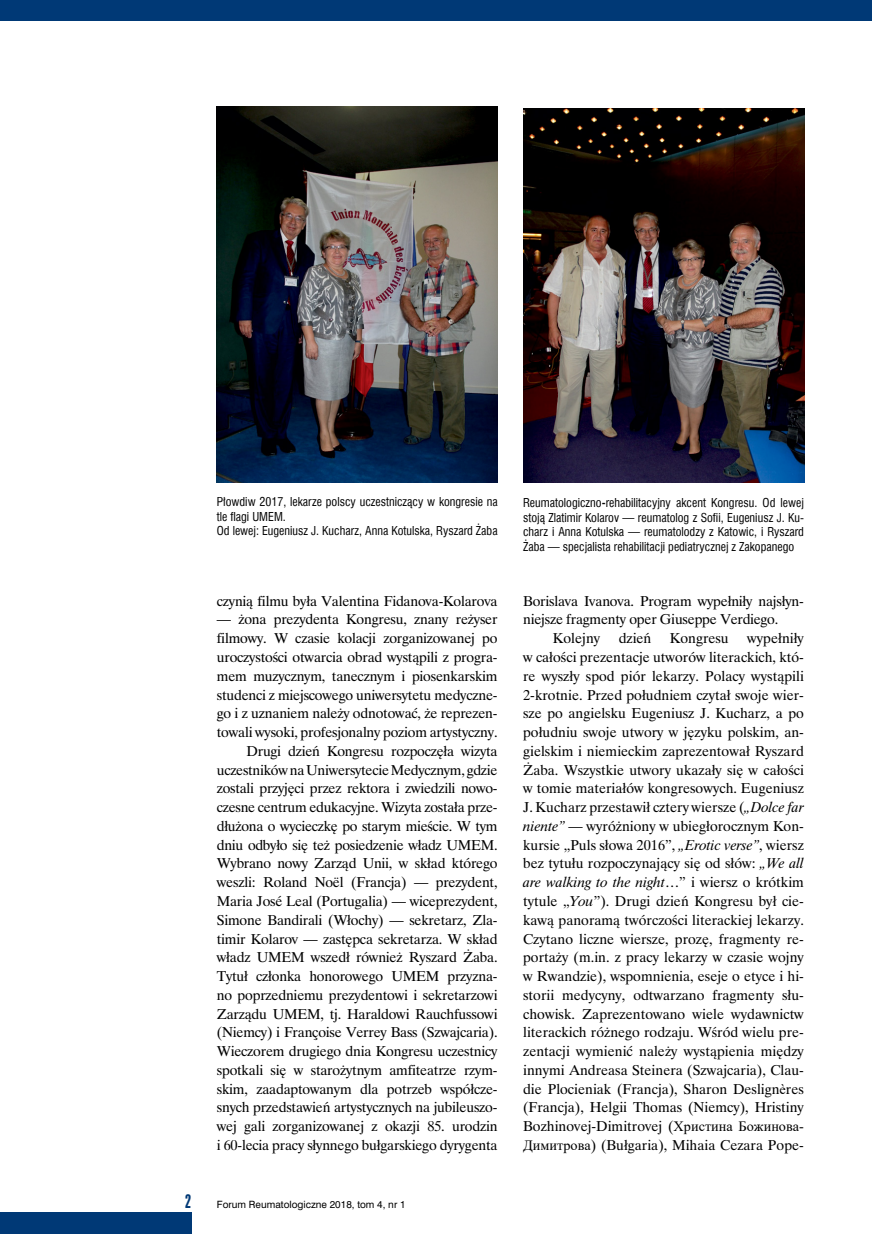
<style>
.page{position:relative;width:872px;height:1234px;background:#fff}
.page>*{position:absolute;margin:0;border:0;box-sizing:border-box;transform-origin:0 0}
.t1{font:18px "Swis 924 EU";color:#003976}
.t2{font:14.25px/18.8px "Time Ibis EE";letter-spacing:-.015em;color:#000;text-align:right}
.t3{font:12px/14.7px "Swis 721 Cn EU";color:#000}
.t4{font:9.3px "Swis 721 PL";color:#000}
.s1{font-weight:700}
.s2{font-style:italic}
.s3{font-family:"Times New Roman"}
</style>
<div class="page">
<div style="left:0;top:0;width:872px;height:21px;background:#003976"></div>
<div style="left:0;top:1212px;width:191px;height:21px;background:#003976"></div>
<img style="left:217px;top:106px;width:281px;height:377px">
<img style="left:523px;top:108px;width:281px;height:375px">
<p class="t3" style="left:217px;top:494px;width:282px">Płowdiw 2017, lekarze polscy uczestniczący w kongresie na tle flagi UMEM.<br>Od lewej: Eugeniusz J. Kucharz, Anna Kotulska, Ryszard Żaba</p>
<p class="t2" style="left:217px;top:591px;width:282px">czynią filmu była Valentina Fidanova-Kolarova</p>
<p class="t2" style="left:217px;top:610px;width:282px">— żona prezydenta Kongresu, znany reżyser filmowy. W czasie kolacji zorganizowanej po uroczystości otwarcia obrad wystąpili z progra&shy;mem muzycznym, tanecznym i piosenkarskim studenci z miejscowego uniwersytetu medyczne&shy;go i z uznaniem należy odnotować, że reprezen&shy;towali wysoki, profesjonalny poziom artystyczny.<br>Drugi dzień Kongresu rozpoczęła wizyta uczestników na Uniwersytecie Medycznym, gdzie zostali przyjęci przez rektora i zwiedzili nowo&shy;czesne centrum edukacyjne. Wizyta została prze&shy;dłużona o wycieczkę po starym mieście. W tym dniu odbyło się też posiedzenie władz UMEM.<br>Wybrano nowy Zarząd Unii, w skład którego weszli: Roland Noël (Francja) — prezydent, Maria José Leal (Portugalia) — wiceprezydent, Simone Bandirali (Włochy) — sekretarz, Zla&shy;timir Kolarov — zastępca sekretarza. W skład władz UMEM wszedł również Ryszard Żaba.<br>Tytuł członka honorowego UMEM przyzna&shy;no poprzedniemu prezydentowi i sekretarzowi Zarządu UMEM, tj. Haraldowi Rauchfussowi (Niemcy) i Françoise Verrey Bass (Szwajcaria).<br>Wieczorem drugiego dnia Kongresu uczestnicy spotkali się w starożytnym amfiteatrze rzym&shy;skim, zaadaptowanym dla potrzeb współcze&shy;snych przedstawień artystycznych na jubileuszo&shy;wej gali zorganizowanej z okazji 85. urodzin i 60-lecia pracy słynnego bułgarskiego dyrygenta</p>
<p class="t1" style="left:185px;top:1189px;width:8px">2</p>
<p class="t4" style="left:217px;top:1198px;width:190px">Forum Reumatologiczne 2018, tom 4, nr 1</p>
<p class="t3" style="left:523px;top:495px;width:282px;text-align:justify">Reumatologiczno<span class="s1">-</span>rehabilitacyjny akcent Kongresu. Od lewej stoją Zlatimir Kolarov — reumatolog z Sofii, Eugeniusz J. Ku&shy;charz i Anna Kotulska — reumatolodzy z Katowic, i Ryszard Żaba — specjalista rehabilitacji pediatrycznej z Zakopanego</p>
<p class="t2" style="left:523px;top:591px;width:282px">Borislava Ivanova. Program wypełniły najsłyn-</p>
<p class="t2" style="left:523px;top:610px;width:256px">niejsze fragmenty oper Giuseppe Verdiego.</p>
<p class="t2" style="left:553px;top:628px;width:49px">Kolejny</p>
<p class="t2" style="left:618px;top:628px;width:34px">dzień</p>
<p class="t2" style="left:670px;top:628px;width:60px">Kongresu</p>
<p class="t2" style="left:523px;top:628px;width:282px;text-align:justify;text-indent:224px">wypełniły w całości prezentacje utworów literackich, któ&shy;re wyszły spod piór lekarzy. Polacy wystąpili 2-krotnie. Przed południem czytał swoje wier&shy;sze po angielsku Eugeniusz J. Kucharz, a po południu swoje utwory w języku polskim, an&shy;gielskim i niemieckim zaprezentował Ryszard Żaba. Wszystkie utwory ukazały się w całości w tomie materiałów kongresowych. Eugeniusz J. Kucharz przestawił cztery wiersze (<span class="s2">„Dolce far niente”</span> — wyróżniony w ubiegłorocznym Kon&shy;kursie „Puls słowa 2016”, <span class="s2">„Erotic verse”</span>, wiersz bez tytułu rozpoczynający się od słów: <span class="s2">„We all are walking to the night</span>…” i wiersz o krótkim tytule „<span class="s2">You</span>”). Drugi dzień Kongresu był cie&shy;kawą panoramą twórczości literackiej lekarzy.<br>Czytano liczne wiersze, prozę, fragmenty re&shy;portaży (m.in. z pracy lekarzy w czasie wojny w Rwandzie), wspomnienia, eseje o etyce i hi&shy;storii medycyny, odtwarzano fragmenty słu&shy;chowisk. Zaprezentowano wiele wydawnictw literackich różnego rodzaju. Wśród wielu pre&shy;zentacji wymienić należy wystąpienia między innymi Andreasa Steinera (Szwajcaria), Clau&shy;die Plocieniak (Francja), Sharon Deslign<span class="s3">è</span>res (Francja), Helgii Thomas (Niemcy), Hristiny Bozhinovej-Dimitrovej (<span class="s3">Христина Божинова-Димитрова</span>) (Bułgaria), Mihaia Cezara Pope-</p>
</div>
